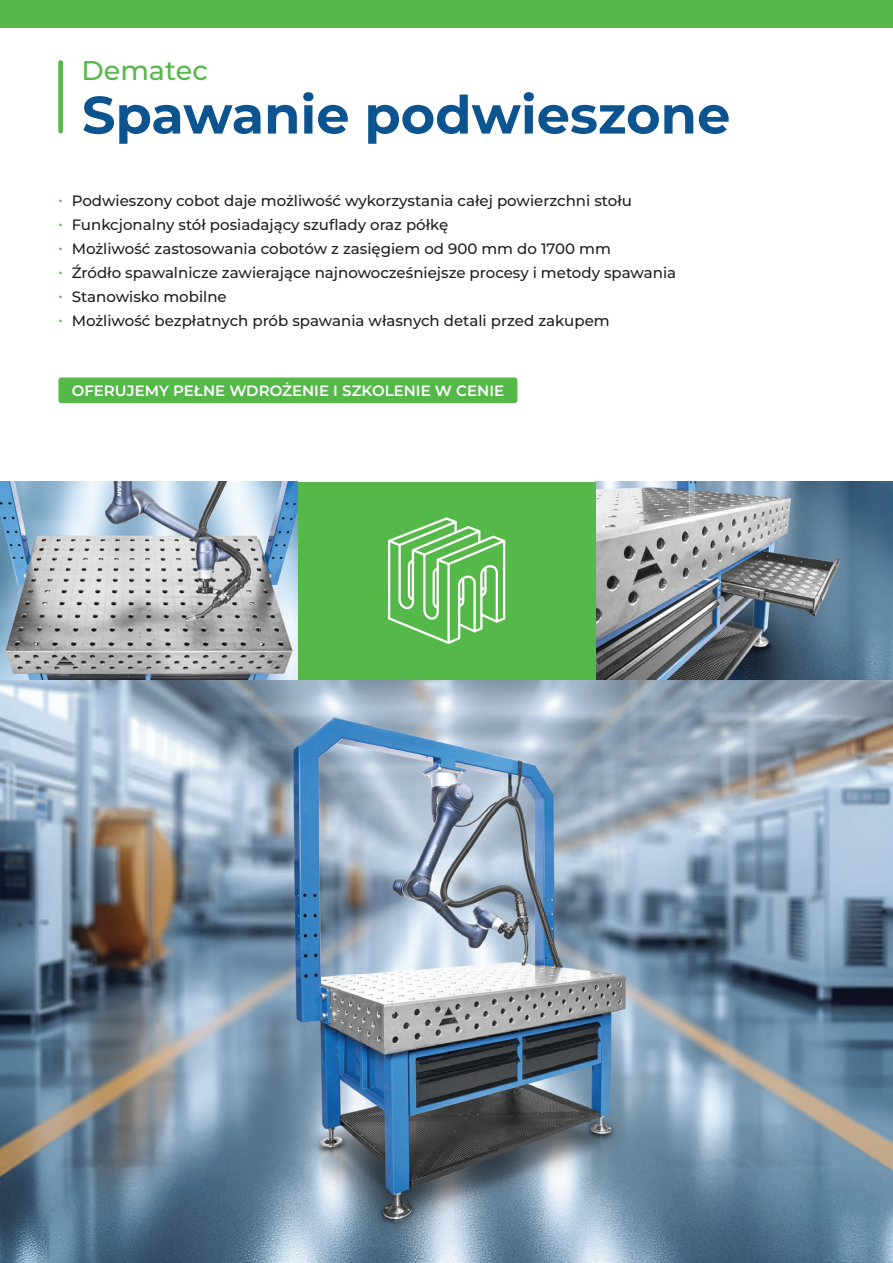
<style>
.page{position:relative;width:893px;height:1263px;background:#fff}
.page>*{position:absolute;margin:0;border:0;box-sizing:border-box;transform-origin:0 0}
.t1{font:700 52.65px "Montserrat";color:#0b5490}
.t2{font:500 27px "Montserrat";color:#54b948}
.t3{font:500 15px/24px "Montserrat";color:#231f20}
.t4{font:600 15px "Montserrat";color:#fff}
.t5{font:600 15px/24px "Montserrat";color:#54b948;text-align:justify}
</style>
<div class="page">
<img style="left:0;top:679px;width:893px;height:584px">
<div style="left:58px;top:377px;width:459px;height:26px;background:#54b948;border-radius:3px"></div>
<div style="left:58px;top:60px;width:5px;height:73px;background:#54b948;border-radius:2px"></div>
<img style="left:0;top:482px;width:298px;height:197px">
<img style="left:595px;top:482px;width:298px;height:197px">
<div style="left:298px;top:482px;width:297px;height:197px;background:#54b948"></div>
<svg style="left:388px;top:517px;width:117px;height:127px"></svg>
<div style="left:0;top:0;width:893px;height:28px;background:#54b948"></div>
<h2 class="t2" style="left:81px;top:52px;width:128px">Dematec</h2>
<h1 class="t1" style="left:82px;top:80px;width:650px">Spawanie podwieszone</h1>
<p class="t5" style="left:59px;top:184px;width:5px">. . . . . .</p>
<p class="t3" style="left:72px;top:188px;width:606px">Podwieszony cobot daje możliwość wykorzystania całej powierzchni stołu Funkcjonalny stół posiadający szuflady oraz półkę<br>Możliwość zastosowania cobotów z zasięgiem od 900 mm do 1700 mm<br>Źródło spawalnicze zawierające najnowocześniejsze procesy i metody spawania Stanowisko mobilne<br>Możliwość bezpłatnych prób spawania własnych detali przed zakupem</p>
<p class="t4" style="left:72px;top:380px;width:434px">OFERUJEMY PEŁNE WDROŻENIE I SZKOLENIE W CENIE</p>
</div>
